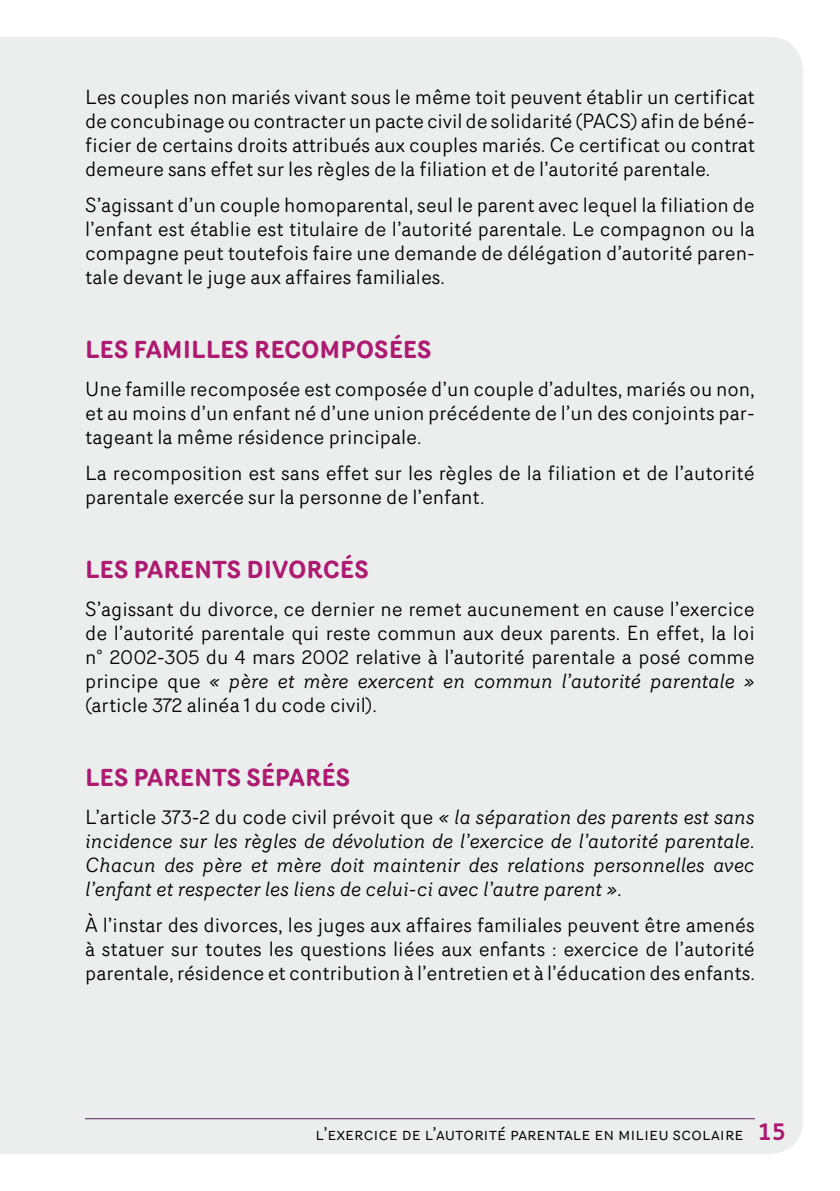
<style>
.page{position:relative;width:840px;height:1191px;background:#fff}
.page>*{position:absolute;margin:0;border:0;box-sizing:border-box;transform-origin:0 0}
.t1{font:700 24px "Router";color:#ac1a71}
.t2{font:20px/24px "Router";color:#000;text-align:justify}
.t3{font:italic 20px/24px "Router";letter-spacing:-.005em;color:#000;text-align:justify}
.t4{font:18px "Router";color:#000}
.s1{font-style:italic}
.s2{font-style:normal}
.s3{font-family:"Alwyn";font-weight:700;font-size:24px;color:#ac1a71}
</style>
<div class="page">
<div style="left:0;top:37px;width:802px;height:1117px;background:#eceded"></div>
<hr style="left:85px;top:1118px;width:669px;height:1px;background:#5a1f5b">
<p class="t2" style="left:85px;top:84px;width:670px">Les couples non mariés vivant sous le même toit peuvent établir un certificat de concubinage ou contracter un pacte civil de solidarité (PACS) afin de béné&shy;ficier de certains droits attribués aux couples mariés. Ce certificat ou contrat demeure sans effet sur les règles de la filiation et de l’autorité parentale.</p>
<p class="t2" style="left:85px;top:192px;width:671px">S’agissant d’un couple homoparental, seul le parent avec lequel la filiation de l’enfant est établie est titulaire de l’autorité parentale. Le compagnon ou la compagne peut toutefois faire une demande de délégation d’autorité paren&shy;tale devant le juge aux affaires familiales.</p>
<p class="t1" style="left:85px;top:331px;width:348px">LES FAMILLES RECOMPOSÉES</p>
<p class="t2" style="left:85px;top:376px;width:671px">Une famille recomposée est composée d’un couple d’adultes, mariés ou non, et au moins d’un enfant né d’une union précédente de l’un des conjoints par&shy;tageant la même résidence principale.</p>
<p class="t2" style="left:85px;top:460px;width:670px">La recomposition est sans effet sur les règles de la filiation et de l’autorité parentale exercée sur la personne de l’enfant.</p>
<p class="t1" style="left:85px;top:551px;width:285px">LES PARENTS DIVORCÉS</p>
<p class="t2" style="left:85px;top:596px;width:671px">S’agissant du divorce, ce dernier ne remet aucunement en cause l’exercice de l’autorité parentale qui reste commun aux deux parents. En effet, la loi n° 2002-305 du 4 mars 2002 relative à l’autorité parentale a posé comme principe que <span class="s1">« père et mère exercent en commun l’autorité parentale » </span>(article 372 alinéa 1 du code civil).</p>
<p class="t1" style="left:85px;top:759px;width:266px">LES PARENTS SÉPARÉS</p>
<p class="t3" style="left:85px;top:804px;width:671px"><span class="s2">L’article 373-2 du code civil prévoit que</span> « la séparation des parents est sans incidence sur les règles de dévolution de l’exercice de l’autorité parentale.<br>Chacun des père et mère doit maintenir des relations personnelles avec l’enfant et respecter les liens de celui-ci avec l’autre parent ».</p>
<p class="t2" style="left:85px;top:912px;width:671px">À l’instar des divorces, les juges aux affaires familiales peuvent être amenés à statuer sur toutes les questions liées aux enfants : exercice de l’autorité parentale, résidence et contribution à l’entretien et à l’éducation des enfants.</p>
<p class="t4" style="left:315px;top:1120px;width:471px">l’exercice de l’autorité parentale en milieu scolaire <span class="s3">15</span></p>
</div>
